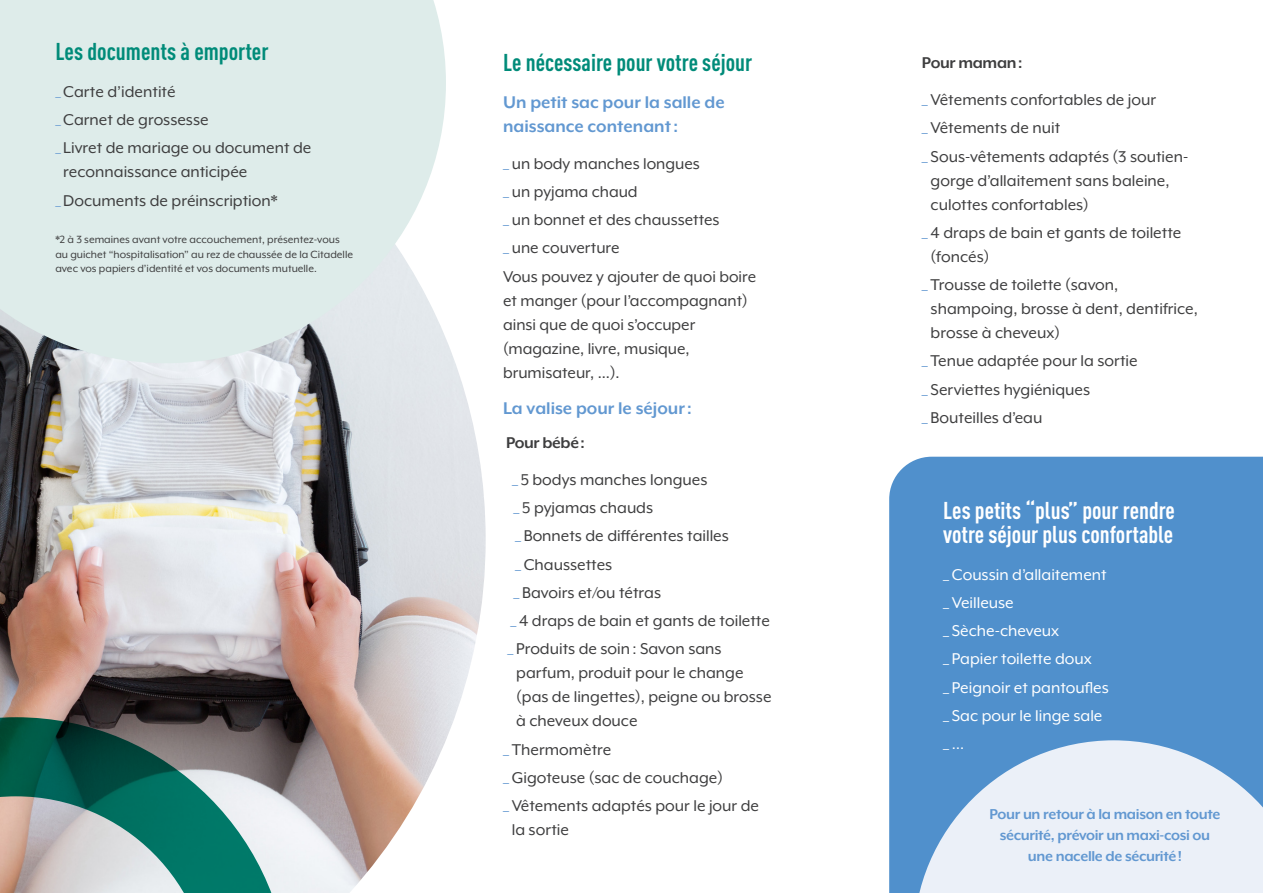
<style>
.page{position:relative;width:1263px;height:893px;background:#fff}
.page>*{position:absolute;margin:0;border:0;box-sizing:border-box;transform-origin:0 0}
.t1{font:700 condensed 24px/24px "DIN Pro";color:#fff}
.t2{font:700 condensed 24px "DIN Pro";color:#008b79}
.t3{font:700 19.5px/24px "Mr Eaves XL Mod OT";color:#6298d1}
.t4{font:18px/24px "Mr Eaves XL Mod OT";color:#3e3e3f}
.t5{font:18px "Mr Eaves XL Mod OT";color:#fff}
.t6{font:700 18px "Mr Eaves XL Mod OT";letter-spacing:-.02em;color:#3e3e3f}
.t7{font:700 16.5px/21px "Mr Eaves XL Mod OT";letter-spacing:-.02em;color:#6298d1;text-align:center}
.t8{font:12px/14.4px "Mr Eaves XL Mod OT";color:#3e3e3f}
.s1{font-size:16.5px;color:#6298d1}
.s2{color:#6298d1}
</style>
<div class="page">
<div style="left:889px;top:457px;width:374px;height:436px;background:#5090cc"></div>
<img style="left:0;top:339px;width:486px;height:554px">
<div style="left:0;top:0;width:446px;height:363px;background:#deecea"></div>
<svg style="left:0;top:717px;width:289px;height:176px"></svg>
<svg style="left:914px;top:740px;width:349px;height:153px;fill:#ebf0f8"></svg>
<p class="t2" style="left:55px;top:33px;width:215px">Les documents à emporter</p>
<p class="t4" style="left:55px;top:79px;width:122px"><span class="s1">_</span>Carte d’identité</p>
<p class="t4" style="left:55px;top:108px;width:155px"><span class="s1">_</span>Carnet de grossesse</p>
<p class="t4" style="left:63px;top:136px;width:250px;text-indent:-8px"><span class="s1">_</span> Livret de mariage ou document de reconnaissance anticipée</p>
<p class="t4" style="left:55px;top:188px;width:224px"><span class="s1">_</span>Documents de préinscription*</p>
<p class="t8" style="left:55px;top:233px;width:299px">*2 à 3 semaines avant votre accouchement, présentez-vous au guichet “hospitalisation” au rez de chaussée de la Citadelle avec vos papiers d’identité et vos documents mutuelle.</p>
<p class="t2" style="left:503px;top:44px;width:251px">Le nécessaire pour votre séjour</p>
<p class="t3" style="left:503px;top:90px;width:223px">Un petit sac pour la salle de naissance contenant:</p>
<p class="t4" style="left:503px;top:151px;width:198px"><span class="s2">_</span> un body manches longues</p>
<p class="t4" style="left:503px;top:179px;width:136px"><span class="s2">_</span> un pyjama chaud</p>
<p class="t4" style="left:503px;top:208px;width:218px"><span class="s2">_</span> un bonnet et des chaussettes</p>
<p class="t4" style="left:503px;top:236px;width:118px"><span class="s2">_</span> une couverture</p>
<p class="t4" style="left:503px;top:264px;width:255px">Vous pouvez y ajouter de quoi boire et manger (pour l’accompagnant) ainsi que de quoi s’occuper (magazine, livre, musique, brumisateur, ...).</p>
<p class="t3" style="left:503px;top:396px;width:190px">La valise pour le séjour:</p>
<p class="t6" style="left:506px;top:433px;width:80px">Pour bébé:</p>
<p class="t4" style="left:512px;top:467px;width:197px"><span class="s2">_</span> 5 bodys manches longues</p>
<p class="t4" style="left:514px;top:496px;width:141px"><span class="s2">_</span> 5 pyjamas chauds</p>
<p class="t4" style="left:515px;top:524px;width:215px"><span class="s2">_</span> Bonnets de différentes tailles</p>
<p class="t4" style="left:515px;top:552px;width:99px"><span class="s2">_</span> Chaussettes</p>
<p class="t4" style="left:514px;top:580px;width:149px"><span class="s2">_</span> Bavoirs et/ou tétras</p>
<p class="t4" style="left:511px;top:609px;width:261px"><span class="s2">_</span> 4 draps de bain et gants de toilette</p>
<p class="t4" style="left:516px;top:637px;width:257px;text-indent:-9px"><span class="s2">_</span> Produits de soin: Savon sans parfum, produit pour le change (pas de lingettes), peigne ou brosse à cheveux douce</p>
<p class="t4" style="left:503px;top:737px;width:110px"><span class="s2">_</span> Thermomètre</p>
<p class="t4" style="left:503px;top:765px;width:221px"><span class="s2">_</span>Gigoteuse (sac de couchage)</p>
<p class="t4" style="left:512px;top:794px;width:249px;text-indent:-9px"><span class="s2">_</span> Vêtements adaptés pour le jour de la sortie</p>
<p class="t6" style="left:922px;top:53px;width:102px">Pour maman:</p>
<p class="t4" style="left:922px;top:88px;width:236px"><span class="s2">_</span> Vêtements confortables de jour</p>
<p class="t4" style="left:922px;top:116px;width:140px"><span class="s2">_</span> Vêtements de nuit</p>
<p class="t4" style="left:931px;top:144px;width:259px;text-indent:-9px"><span class="s2">_</span> Sous-vêtements adaptés (3 soutien&shy;gorge d’allaitement sans baleine, culottes confortables)</p>
<p class="t4" style="left:931px;top:220px;width:252px;text-indent:-9px"><span class="s2">_</span> 4 draps de bain et gants de toilette (foncés)</p>
<p class="t4" style="left:931px;top:273px;width:269px;text-indent:-9px"><span class="s2">_</span> Trousse de toilette (savon, shampoing, brosse à dent, dentifrice, brosse à cheveux)</p>
<p class="t4" style="left:922px;top:349px;width:217px"><span class="s2">_</span> Tenue adaptée pour la sortie</p>
<p class="t4" style="left:922px;top:377px;width:170px"><span class="s2">_</span> Serviettes hygiéniques</p>
<p class="t4" style="left:922px;top:405px;width:122px"><span class="s2">_</span> Bouteilles d’eau</p>
<p class="t1" style="left:943px;top:496px;width:233px">Les petits “plus” pour rendre votre séjour plus confortable</p>
<p class="t5" style="left:943px;top:564px;width:165px">_ Coussin d’allaitement</p>
<p class="t5" style="left:943px;top:593px;width:72px">_ Veilleuse</p>
<p class="t5" style="left:943px;top:621px;width:118px">_ Sèche-cheveux</p>
<p class="t5" style="left:943px;top:649px;width:150px">_ Papier toilette doux</p>
<p class="t5" style="left:943px;top:677px;width:167px">_ Peignoir et pantoufles</p>
<p class="t5" style="left:943px;top:706px;width:161px">_ Sac pour le linge sale</p>
<p class="t5" style="left:943px;top:734px;width:23px">_…</p>
<p class="t7" style="left:989px;top:804px;width:232px">Pour un retour à la maison en toute sécurité, prévoir un maxi-cosi ou une nacelle de sécurité!</p>
</div>
